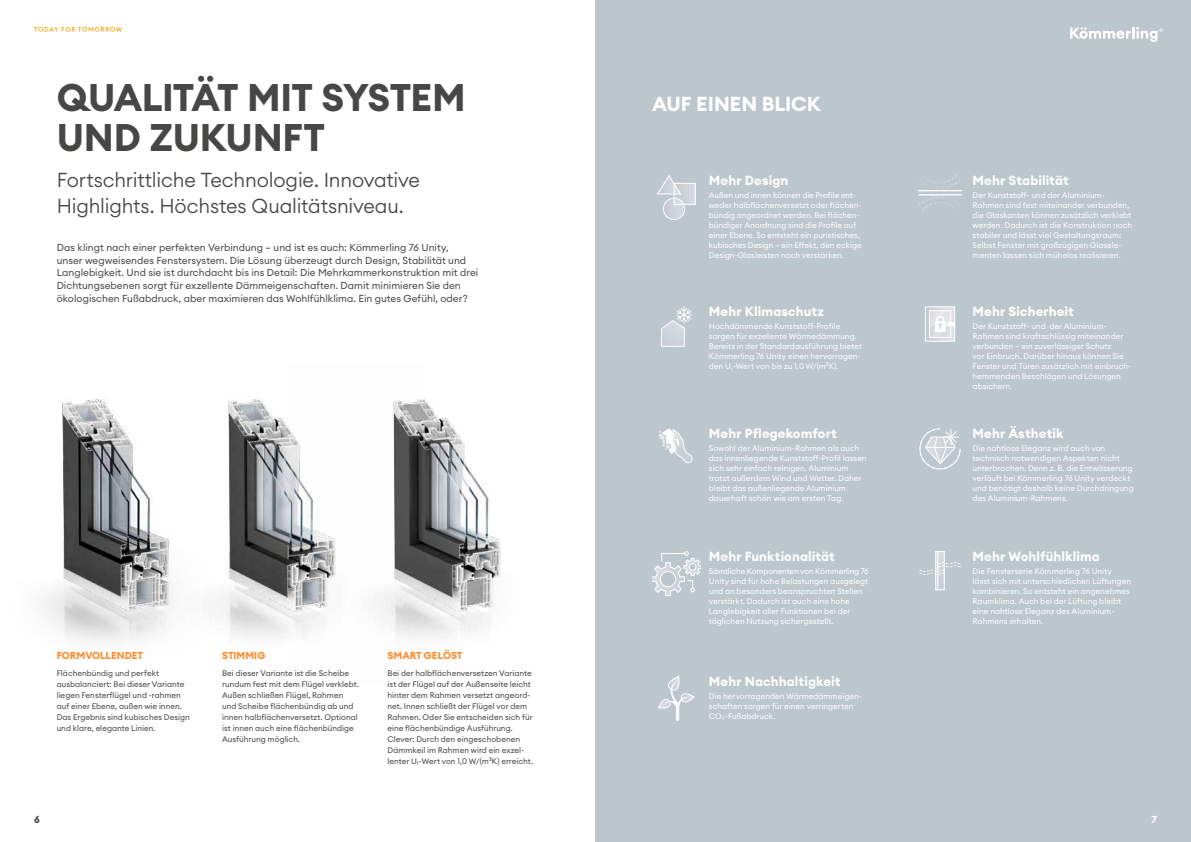
<style>
.page{position:relative;width:1191px;height:842px;background:#fff}
.page>*{position:absolute;margin:0;border:0;box-sizing:border-box;transform-origin:0 0}
.t1{font:700 38px/40px "Euclid Circular A";letter-spacing:-.015em;color:#474746}
.t2{font:300 20px/25.5px "Euclid Circular A";letter-spacing:-.01em;color:#474746}
.t3{font:700 20px "Euclid Circular A";color:#fff}
.t4{font:700 13px "Euclid Circular A";letter-spacing:.01em;color:#fff}
.t5{font:10px/12.8px "Euclid Circular A";letter-spacing:.005em;color:#474746}
.t6{font:700 10px "Euclid Circular A";letter-spacing:-.005em;color:#ff8c2c}
.t7{font:700 10px "Euclid Circular A";color:#474746}
.t8{font:700 10px "Euclid Circular A";color:#fff}
.t9{font:8px/10px "Euclid Circular A";color:#fff}
.t10{font:8px/11px "Euclid Circular A";color:#474746}
</style>
<div class="page">
<div style="left:595px;top:0;width:596px;height:842px;background:#bcc6cd"></div>
<img style="left:257px;top:398px;width:36px;height:239px">
<img style="left:293px;top:398px;width:208px;height:240px">
<img style="left:43px;top:399px;width:214px;height:243px">
<div style="left:674px;top:183px;width:21px;height:22px;background:#ced5da"></div>
<div style="left:673px;top:183px;width:22px;height:22px;border:1px solid #fff"></div>
<svg style="left:657px;top:175px;width:24px;height:20px"></svg>
<svg style="left:663px;top:198px;width:21px;height:21px"></svg>
<div style="left:663px;top:198px;width:22px;height:22px;border:1px solid #fff;border-radius:50%"></div>
<hr style="left:918px;top:190px;width:44px;height:1px;background:#fff">
<svg style="left:927px;top:175px;width:34px;height:13px"></svg>
<svg style="left:919px;top:197px;width:32px;height:13px"></svg>
<hr style="left:918px;top:194px;width:44px;height:1px;background:#fff">
<svg style="left:661px;top:307px;width:30px;height:40px"></svg>
<svg style="left:938px;top:553px;width:4px;height:35px"></svg>
<div style="left:935px;top:551px;width:9px;height:39px;border:1px solid #fff"></div>
<hr style="left:937px;top:551px;width:1px;height:39px;background:#fff">
<svg style="left:919px;top:562px;width:41px;height:13px"></svg>
<svg style="left:929px;top:308px;width:24px;height:32px"></svg>
<div style="left:925px;top:306px;width:30px;height:36px;border:1px solid #fff"></div>
<div style="left:929px;top:310px;width:22px;height:28px;border:1px solid #fff"></div>
<svg style="left:929px;top:311px;width:26px;height:26px"></svg>
<svg style="left:652px;top:551px;width:48px;height:45px"></svg>
<svg style="left:658px;top:676px;width:37px;height:45px"></svg>
<svg style="left:921px;top:429px;width:39px;height:40px"></svg>
<div style="left:919px;top:428px;width:41px;height:41px;border:1px solid #fff;border-radius:50%"></div>
<svg style="left:658px;top:428px;width:35px;height:36px"></svg>
<svg style="left:34px;top:27px;width:88px;height:5px"></svg>
<svg style="left:1070px;top:27px;width:92px;height:15px"></svg>
<h1 class="t1" style="left:57px;top:78px;width:411px">QUALITÄT MIT SYSTEM<br>UND ZUKUNFT</h1>
<h2 class="t2" style="left:57px;top:167px;width:365px">Fortschrittliche Technologie. Innovative<br>Highlights. Höchstes Qualitätsniveau.</h2>
<p class="t5" style="left:57px;top:241px;width:423px">Das klingt nach einer perfekten Verbindung – und ist es auch: Kömmerling 76 Unity,<br>unser wegweisendes Fenstersystem. Die Lösung überzeugt durch Design, Stabilität und Langlebigkeit. Und sie ist durchdacht bis ins Detail: Die Mehrkammerkonstruktion mit drei Dichtungsebenen sorgt für exzellente Dämmeigenschaften. Damit minimieren Sie den ökologischen Fußabdruck, aber maximieren das Wohlfühlklima. Ein gutes Gefühl, oder?</p>
<p class="t6" style="left:57px;top:649px;width:88px">FORMVOLLENDET</p>
<p class="t10" style="left:57px;top:667px;width:135px">Flächenbündig und perfekt ausbalanciert: Bei dieser Variante liegen Fensterflügel und -rahmen auf einer Ebene, außen wie innen.<br>Das Ergebnis sind kubisches Design und klare, elegante Linien.</p>
<p class="t6" style="left:222px;top:649px;width:45px">STIMMIG</p>
<p class="t10" style="left:222px;top:667px;width:138px">Bei dieser Variante ist die Scheibe rundum fest mit dem Flügel verklebt.<br>Außen schließen Flügel, Rahmen und Scheibe flächenbündig ab und innen halbflächenversetzt. Optional ist innen auch eine flächenbündige Ausführung möglich.</p>
<p class="t6" style="left:387px;top:649px;width:77px">SMART GELÖST</p>
<p class="t10" style="left:387px;top:667px;width:147px">Bei der halbflächenversetzen Variante ist der Flügel auf der Außenseite leicht hinter dem Rahmen versetzt angeord&shy;net. Innen schließt der Flügel vor dem Rahmen. Oder Sie entscheiden sich für eine flächenbündige Ausführung.<br>Clever: Durch den eingeschobenen Dämmkeil im Rahmen wird ein exzel&shy;lenter U<sub>f</sub>-Wert von 1,0 W/(m²K) erreicht.</p>
<h2 class="t3" style="left:652px;top:91px;width:170px">AUF EINEN BLICK</h2>
<h3 class="t4" style="left:709px;top:172px;width:81px">Mehr Design</h3>
<p class="t9" style="left:709px;top:190px;width:154px">Außen und innen können die Profile ent&shy;weder halbflächenversetzt oder flächen&shy;bündig angeordnet werden. Bei flächen&shy;bündiger Anordnung sind die Profile auf einer Ebene. So entsteht ein puristisches, kubisches Design – ein Effekt, den eckige Design-Glasleisten noch verstärken.</p>
<h3 class="t4" style="left:709px;top:303px;width:117px">Mehr Klimaschutz</h3>
<p class="t9" style="left:709px;top:321px;width:155px">Hochdämmende Kunststoff-Profile sorgen für exzellente Wärmedämmung.<br>Bereits in der Standardausführung bietet Kömmerling 76 Unity einen hervorragen&shy;den U<sub>f</sub>-Wert von bis zu 1,0 W/(m²K).</p>
<h3 class="t4" style="left:709px;top:425px;width:129px">Mehr Pflegekomfort</h3>
<p class="t9" style="left:709px;top:443px;width:159px">Sowohl der Aluminium-Rahmen als auch das innenliegende Kunststoff-Profil lassen sich sehr einfach reinigen. Aluminium trotzt außerdem Wind und Wetter. Daher bleibt das außenliegende Aluminium dauerhaft schön wie am ersten Tag.</p>
<h3 class="t4" style="left:709px;top:548px;width:127px">Mehr Funktionalität</h3>
<p class="t9" style="left:709px;top:566px;width:161px">Sämtliche Komponenten von Kömmerling 76<br>Unity sind für hohe Belastungen ausgelegt und an besonders beanspruchten Stellen verstärkt. Dadurch ist auch eine hohe Langlebigkeit aller Funktionen bei der täglichen Nutzung sichergestellt.</p>
<h3 class="t4" style="left:709px;top:673px;width:133px">Mehr Nachhaltigkeit</h3>
<p class="t9" style="left:709px;top:691px;width:154px">Die hervorragenden Wärmedämmeigen&shy;schaften sorgen für einen verringerten<br>CO<sub>2</sub>-Fußabdruck.</p>
<h3 class="t4" style="left:972px;top:172px;width:98px">Mehr Stabilität</h3>
<p class="t9" style="left:972px;top:190px;width:161px">Der Kunststoff- und der Aluminium-Rahmen sind fest miteinander verbunden, die Glaskanten können zusätzlich verklebt werden. Dadurch ist die Konstruktion noch stabiler und lässt viel Gestaltungsraum:<br>Selbst Fenster mit großzügigen Glasele&shy;menten lassen sich mühelos realisieren.</p>
<h3 class="t4" style="left:972px;top:303px;width:103px">Mehr Sicherheit</h3>
<p class="t9" style="left:972px;top:321px;width:160px">Der Kunststoff- und der Aluminium-Rahmen sind kraftschlüssig miteinander verbunden – ein zuverlässiger Schutz<br>vor Einbruch. Darüber hinaus können Sie Fenster und Türen zusätzlich mit einbruch&shy;hemmenden Beschlägen und Lösungen absichern.</p>
<h3 class="t4" style="left:972px;top:425px;width:92px">Mehr Ästhetik</h3>
<p class="t9" style="left:972px;top:443px;width:163px">Die nahtlose Eleganz wird auch von technisch notwendigen Aspekten nicht unterbrochen. Denn z. B. die Entwässerung verläuft bei Kömmerling 76 Unity verdeckt und benötigt deshalb keine Durchdringung des Aluminium-Rahmens.</p>
<h3 class="t4" style="left:972px;top:548px;width:129px">Mehr Wohlfühlklima</h3>
<p class="t9" style="left:972px;top:566px;width:160px">Die Fensterserie Kömmerling 76 Unity lässt sich mit unterschiedlichen Lüftungen kombinieren. So entsteht ein angenehmes Raumklima. Auch bei der Lüftung bleibt eine nahtlose Eleganz des Aluminium-Rahmens erhalten.</p>
<p class="t7" style="left:34px;top:813px;width:7px">6</p>
<p class="t8" style="left:1151px;top:813px;width:7px">7</p>
</div>
